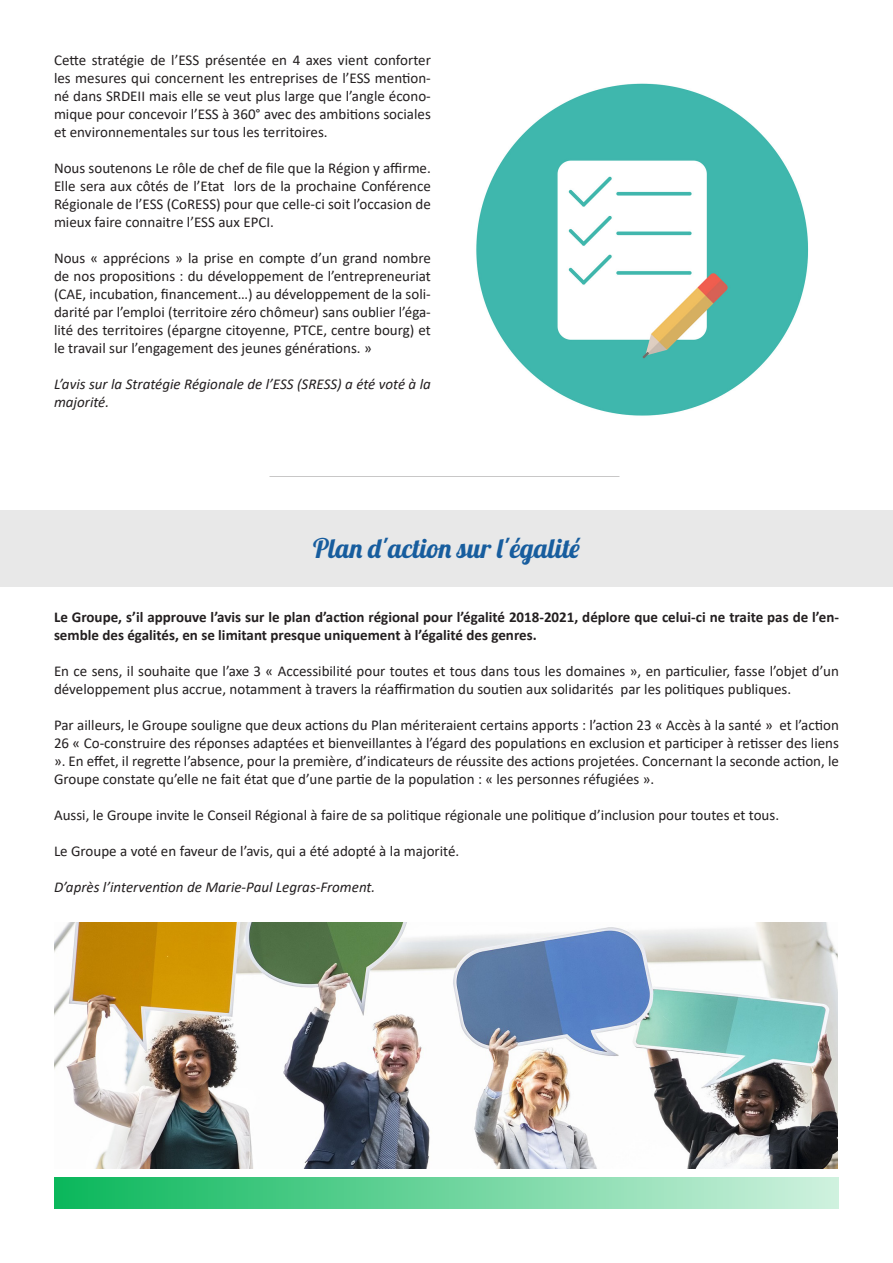
<style>
.page{position:relative;width:893px;height:1263px;background:#fff}
.page>*{position:absolute;margin:0;border:0;box-sizing:border-box;transform-origin:0 0}
.t1{font:27px "Lobster 1.4";color:#175d9e}
.t2{font:15px/18px "Calibri";color:#231f20;text-align:justify}
.t3{font:700 15px/18px "Calibri";color:#231f20}
.t4{font:italic 15px/18px "Calibri";color:#231f20}
</style>
<div class="page">
<hr style="left:892px;top:740px;width:1px;height:383px;background:#e0edff">
<img style="left:476px;top:83px;width:333px;height:333px">
<div style="left:0;top:510px;width:893px;height:77px;background:#e8e8e8"></div>
<img style="left:54px;top:923px;width:783px;height:245px">
<div style="left:54px;top:1177px;width:785px;height:32px;background:linear-gradient(to right,#0ab75b,#cff2df)"></div>
<hr style="left:892px;top:672px;width:1px;height:77px;background:#e8e8e8">
<p class="t2" style="left:54px;top:51px;width:378px">Cette stratégie de l’ESS présentée en 4 axes vient conforter les mesures qui concernent les entreprises de l’ESS mention&shy;né dans SRDEII mais elle se veut plus large que l’angle écono&shy;mique pour concevoir l’ESS à 360° avec des ambitions sociales et environnementales sur tous les territoires.</p>
<p class="t2" style="left:54px;top:159px;width:378px">Nous soutenons Le rôle de chef de file que la Région y affirme.<br>Elle sera aux côtés de l’Etat lors de la prochaine Conférence Régionale de l’ESS (CoRESS) pour que celle-ci soit l’occasion de mieux faire connaitre l’ESS aux EPCI.</p>
<p class="t2" style="left:54px;top:249px;width:378px">Nous « apprécions » la prise en compte d’un grand nombre de nos propositions : du développement de l’entrepreneuriat (CAE, incubation, financement…) au développement de la soli&shy;darité par l’emploi (territoire zéro chômeur) sans oublier l’éga&shy;lité des territoires (épargne citoyenne, PTCE, centre bourg) et le travail sur l’engagement des jeunes générations. »</p>
<p class="t4" style="left:54px;top:375px;width:378px">L’avis sur la Stratégie Régionale de l’ESS (SRESS) a été voté à la majorité.</p>
<p class="t1" style="left:313px;top:531px;width:268px">Plan d'action sur l'égalité</p>
<p class="t3" style="left:54px;top:608px;width:786px">Le Groupe, s’il approuve l’avis sur le plan d’action régional pour l’égalité 2018-2021, déplore que celui-ci ne traite pas de l’en&shy;semble des égalités, en se limitant presque uniquement à l’égalité des genres.</p>
<p class="t2" style="left:54px;top:662px;width:786px">En ce sens, il souhaite que l’axe 3 « Accessibilité pour toutes et tous dans tous les domaines », en particulier, fasse l’objet d’un développement plus accrue, notamment à travers la réaffirmation du soutien aux solidarités par les politiques publiques.</p>
<p class="t2" style="left:54px;top:716px;width:786px">Par ailleurs, le Groupe souligne que deux actions du Plan mériteraient certains apports : l’action 23 « Accès à la santé » et l’action 26 « Co-construire des réponses adaptées et bienveillantes à l’égard des populations en exclusion et participer à retisser des liens ». En effet, il regrette l’absence, pour la première, d’indicateurs de réussite des actions projetées. Concernant la seconde action, le Groupe constate qu’elle ne fait état que d’une partie de la population : « les personnes réfugiées ».</p>
<p class="t2" style="left:54px;top:806px;width:727px">Aussi, le Groupe invite le Conseil Régional à faire de sa politique régionale une politique d’inclusion pour toutes et tous.</p>
<p class="t2" style="left:54px;top:842px;width:407px">Le Groupe a voté en faveur de l’avis, qui a été adopté à la majorité.</p>
<p class="t4" style="left:54px;top:877px;width:323px">D’après l’intervention de Marie-Paul Legras-Froment.</p>
</div>
